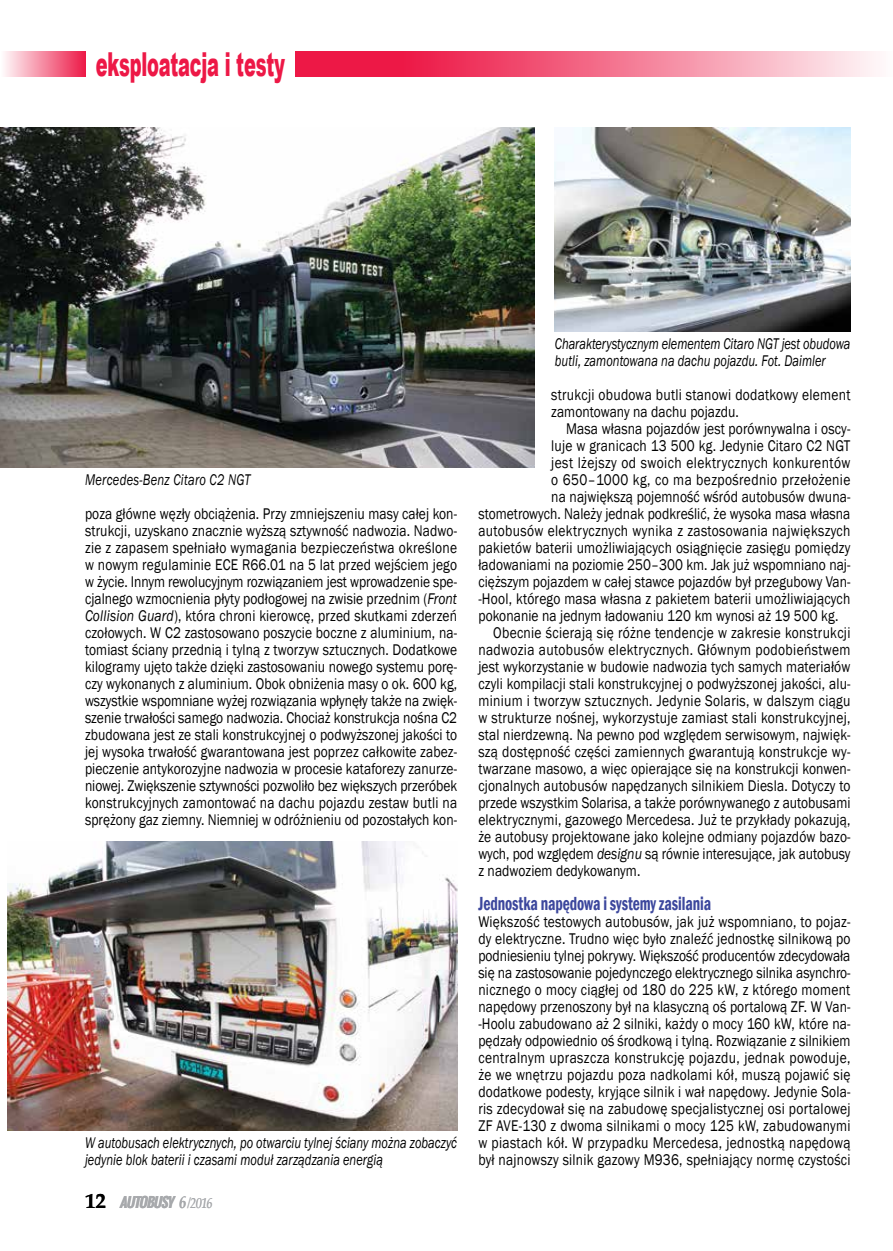
<style>
.page{position:relative;width:893px;height:1251px;background:#fff}
.page>*{position:absolute;margin:0;border:0;box-sizing:border-box;transform-origin:0 0}
.t1{font:900 33px "Arial";letter-spacing:-.01em;color:#ed1846;scale:.54 1}
.t2{font:600 condensed 19.5px "Franklin Gothic";letter-spacing:-.005em;color:#3c479d;scale:.8 1}
.t3{font:15.9px/17px "Franklin Gothic";letter-spacing:.01em;color:#000;text-align:justify;scale:.85 1}
.t4{font:italic 15.9px/17px "Franklin Gothic";letter-spacing:.005em;color:#000;scale:.78 1}
.t5{font:15.9px "Franklin Gothic";letter-spacing:.03em;color:#000;scale:.85 1}
.t6{font:italic 15.9px "Franklin Gothic";letter-spacing:.005em;color:#000;scale:.79 1}
.t7{font:italic 700 13.5px "Oswald";color:#a7a9ac}
.s1{font-style:italic}
.s2{font-family:"Palatino Linotype";font-style:normal;font-size:21px;color:#000}
.s3{font-family:"Palatino Linotype";font-size:17.1px}
.s4{font-family:"Palatino Linotype";font-weight:400;font-size:14.85px}
</style>
<div class="page">
<div style="left:0;top:51px;width:85px;height:26px;background:linear-gradient(to right,#feffff,#ed1c49)"></div>
<svg style="left:296px;top:51px;width:580px;height:26px;background:#f36e8b"></svg>
<img style="left:0;top:128px;width:534px;height:339px">
<img style="left:555px;top:128px;width:295px;height:203px">
<img style="left:8px;top:841px;width:449px;height:289px">
<h1 class="t1" style="left:96px;top:40px;width:352px">eksploatacja i testy</h1>
<p class="t6" style="left:85px;top:469px;width:211px">Mercedes-Benz Citaro C2 NGT</p>
<p class="t3" style="left:85px;top:505px;width:439px">poza główne węzły obciążenia. Przy zmniejszeniu masy całej kon&shy;strukcji, uzyskano znacznie wyższą sztywność nadwozia. Nadwo&shy;zie z zapasem spełniało wymagania bezpieczeństwa określone w nowym regulaminie ECE R66.01 na 5 lat przed wejściem jego w życie. Innym rewolucyjnym rozwiązaniem jest wprowadzenie spe&shy;cjalnego wzmocnienia płyty podłogowej na zwisie przednim (<span class="s1">Front Collision Guard</span>), która chroni kierowcę, przed skutkami zderzeń czołowych. W C2 zastosowano poszycie boczne z aluminium, na&shy;tomiast ściany przednią i tylną z tworzyw sztucznych. Dodatkowe kilogramy ujęto także dzięki zastosowaniu nowego systemu porę&shy;czy wykonanych z aluminium. Obok obniżenia masy o ok. 600 kg, wszystkie wspomniane wyżej rozwiązania wpłynęły także na zwięk&shy;szenie trwałości samego nadwozia. Chociaż konstrukcja nośna C2 zbudowana jest ze stali konstrukcyjnej o podwyższonej jakości to jej wysoka trwałość gwarantowana jest poprzez całkowite zabez&shy;pieczenie antykorozyjne nadwozia w procesie kataforezy zanurze&shy;niowej. Zwiększenie sztywności pozwoliło bez większych przeróbek konstrukcyjnych zamontować na dachu pojazdu zestaw butli na sprężony gaz ziemny. Niemniej w odróżnieniu od pozostałych kon-</p>
<p class="t4" style="left:85px;top:1133px;width:479px">W autobusach elektrycznych, po otwarciu tylnej ściany można zobaczyć jedynie blok baterii i czasami moduł zarządzania energią</p>
<p class="t7" style="left:85px;top:1191px;width:129px"><span class="s2">1 2</span> AUTOBUSY <span class="s3">6</span> <span class="s4">/2016</span></p>
<p class="t4" style="left:555px;top:335px;width:380px">Charakterystycznym elementem Citaro NGT jest obudowa butli, zamontowana na dachu pojazdu. Fot. Daimler</p>
<p class="t3" style="left:551px;top:386px;width:353px">strukcji obudowa butli stanowi dodatkowy element zamontowany na dachu pojazdu.</p>
<p class="t3" style="left:566px;top:420px;width:336px">Masa własna pojazdów jest porównywalna i oscy-</p>
<p class="t3" style="left:551px;top:437px;width:353px">luje w granicach 13 500 kg. Jedynie Citaro C2 NGT</p>
<p class="t5" style="left:551px;top:452px;width:353px">jest lżejszy od swoich elektrycznych konkurentów</p>
<p class="t5" style="left:551px;top:469px;width:353px">o 650–1000 kg, co ma bezpośrednio przełożenie</p>
<p class="t3" style="left:551px;top:488px;width:353px">na największą pojemność wśród autobusów dwuna-</p>
<p class="t3" style="left:478px;top:505px;width:439px">stometrowych. Należy jednak podkreślić, że wysoka masa własna</p>
<p class="t3" style="left:478px;top:522px;width:439px">autobusów elektrycznych wynika z zastosowania największych</p>
<p class="t3" style="left:478px;top:539px;width:439px">pakietów baterii umożliwiających osiągnięcie zasięgu pomiędzy</p>
<p class="t3" style="left:478px;top:556px;width:439px">ładowaniami na poziomie 250–300 km. Jak już wspomniano naj-</p>
<p class="t3" style="left:478px;top:573px;width:439px">cięższym pojazdem w całej stawce pojazdów był przegubowy Van-</p>
<p class="t3" style="left:478px;top:590px;width:439px">-Hool, którego masa własna z pakietem baterii umożliwiających</p>
<p class="t3" style="left:478px;top:607px;width:425px">pokonanie na jednym ładowaniu 120 km wynosi aż 19 500 kg.</p>
<p class="t3" style="left:493px;top:624px;width:422px">Obecnie ścierają się różne tendencje w zakresie konstrukcji</p>
<p class="t3" style="left:478px;top:641px;width:439px">nadwozia autobusów elektrycznych. Głównym podobieństwem</p>
<p class="t3" style="left:478px;top:658px;width:439px">jest wykorzystanie w budowie nadwozia tych samych materiałów</p>
<p class="t3" style="left:478px;top:675px;width:439px">czyli kompilacji stali konstrukcyjnej o podwyższonej jakości, alu-</p>
<p class="t3" style="left:478px;top:692px;width:439px">minium i tworzyw sztucznych. Jedynie Solaris, w dalszym ciągu</p>
<p class="t3" style="left:478px;top:709px;width:439px">w strukturze nośnej, wykorzystuje zamiast stali konstrukcyjnej,</p>
<p class="t3" style="left:478px;top:726px;width:439px">stal nierdzewną. Na pewno pod względem serwisowym, najwięk-</p>
<p class="t3" style="left:478px;top:743px;width:439px">szą dostępność części zamiennych gwarantują konstrukcje wy-</p>
<p class="t3" style="left:478px;top:760px;width:439px">twarzane masowo, a więc opierające się na konstrukcji konwen-</p>
<p class="t3" style="left:478px;top:777px;width:439px">cjonalnych autobusów napędzanych silnikiem Diesla. Dotyczy to</p>
<p class="t3" style="left:478px;top:794px;width:439px">przede wszystkim Solarisa, a także porównywanego z autobusami</p>
<p class="t3" style="left:478px;top:811px;width:439px">elektrycznymi, gazowego Mercedesa. Już te przykłady pokazują,</p>
<p class="t3" style="left:478px;top:828px;width:439px">że autobusy projektowane jako kolejne odmiany pojazdów bazo-</p>
<p class="t3" style="left:478px;top:845px;width:439px">wych, pod względem <span class="s1">designu</span> są równie interesujące, jak autobusy</p>
<p class="t3" style="left:478px;top:862px;width:192px">z nadwoziem dedykowanym.</p>
<p class="t2" style="left:478px;top:889px;width:293px">Jednostka napędowa i systemy zasilania</p>
<p class="t3" style="left:478px;top:913px;width:439px">Większość testowych autobusów, jak już wspomniano, to pojaz&shy;dy elektryczne. Trudno więc było znaleźć jednostkę silnikową po podniesieniu tylnej pokrywy. Większość producentów zdecydowała się na zastosowanie pojedynczego elektrycznego silnika asynchro&shy;nicznego o mocy ciągłej od 180 do 225 kW, z którego moment napędowy przenoszony był na klasyczną oś portalową ZF. W Van--Hoolu zabudowano aż 2 silniki, każdy o mocy 160 kW, które na&shy;pędzały odpowiednio oś środkową i tylną. Rozwiązanie z silnikiem centralnym upraszcza konstrukcję pojazdu, jednak powoduje, że we wnętrzu pojazdu poza nadkolami kół, muszą pojawić się dodatkowe podesty, kryjące silnik i wał napędowy. Jedynie Sola&shy;ris zdecydował się na zabudowę specjalistycznej osi portalowej ZF AVE-130 z dwoma silnikami o mocy 125 kW, zabudowanymi w piastach kół. W przypadku Mercedesa, jednostką napędową był najnowszy silnik gazowy M936, spełniający normę czystości</p>
</div>
